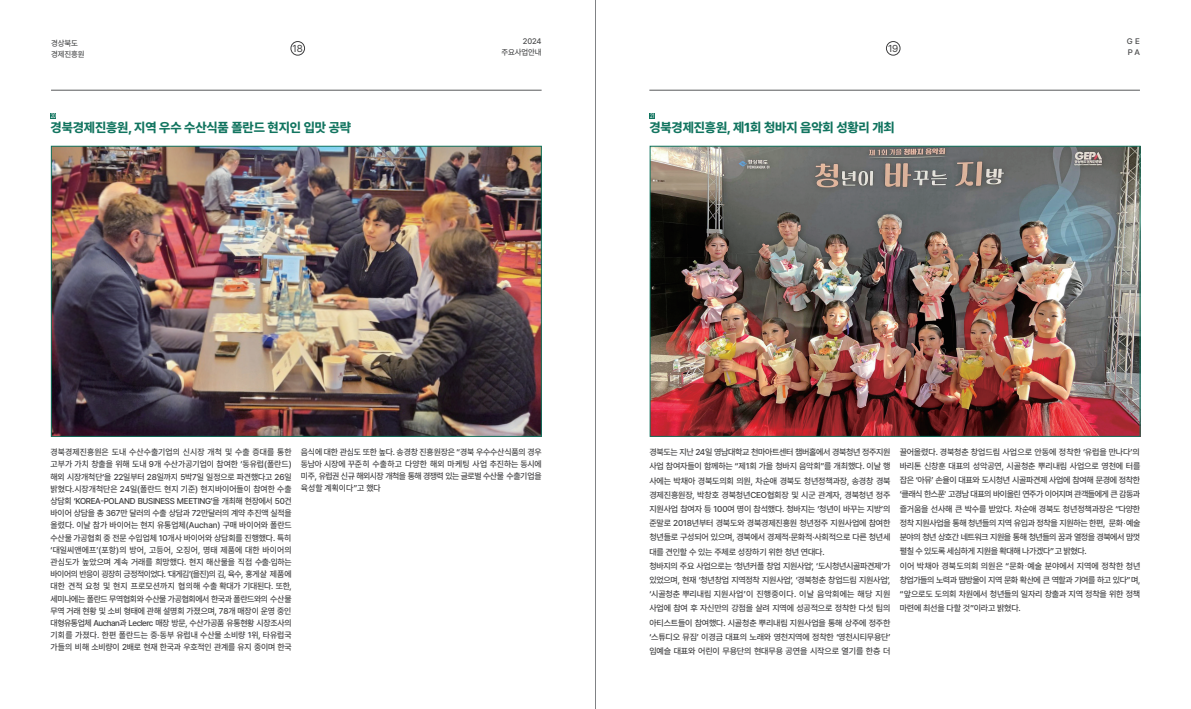
<style>
.page{position:relative;width:1191px;height:709px;background:#fff}
.page>*{position:absolute;margin:0;border:0;box-sizing:border-box;transform-origin:0 0}
.t1{font:800 13px "Pretendard";letter-spacing:-.01em;color:#11745f}
.t2{font:10px "Pretendard";color:#3e3e3f}
.t3{font:500 8.5px/12.2px "Pretendard";letter-spacing:-.02em;color:#3e3e3f;text-align:justify}
.t4{font:500 8.5px/14.2px "Pretendard";letter-spacing:-.04em;color:#3e3e3f}
.t5{font:500 8px/11px "Pretendard";letter-spacing:-.01em;color:#4b4c4d}
.t6{font:500 8px/11px "Pretendard";letter-spacing:-.01em;color:#4b4c4d;scale:1.04 1}
.t7{font:6.5px "Pretendard";color:#fff;scale:.7 1}
.s1{font-family:"Nanum Square R";font-weight:400}
</style>
<div class="page">
<hr style="left:51px;top:90px;width:490px;height:1px;background:#57585a">
<hr style="left:649px;top:90px;width:491px;height:1px;background:#57585a">
<div style="left:291px;top:41px;width:14px;height:14px;border:1px solid #3e3e3f;border-radius:50%"></div>
<div style="left:886px;top:41px;width:14px;height:14px;border:1px solid #3e3e3f;border-radius:50%"></div>
<hr style="left:595px;top:0;width:1px;height:709px;background:#808285">
<svg style="left:51px;top:113px;width:5px;height:5px"></svg>
<img style="left:53px;top:148px;width:487px;height:287px">
<div style="left:51px;top:146px;width:491px;height:291px;border:1px solid #11745f"></div>
<svg style="left:649px;top:113px;width:6px;height:5px"></svg>
<img style="left:652px;top:148px;width:486px;height:287px">
<div style="left:650px;top:146px;width:490px;height:291px;border:1px solid #11745f"></div>
<p class="t5" style="left:51px;top:37px;width:35px">경상북도 경제진흥원</p>
<p class="t5" style="left:501px;top:36px;width:42px;text-align:right">2024 주요사업안내</p>
<p class="t6" style="left:1126px;top:36px;width:14px">G E<br>P A</p>
<p class="t2" style="left:292px;top:41px;width:12px">18</p>
<p class="t2" style="left:888px;top:41px;width:12px">19</p>
<p class="t7" style="left:51px;top:111px;width:9px">20</p>
<h1 class="t1" style="left:51px;top:118px;width:302px">경북경제진흥원, 지역 우수 수산식품 폴란드 현지인 입맛 공략</h1>
<p class="t7" style="left:650px;top:111px;width:8px">21</p>
<h1 class="t1" style="left:649px;top:118px;width:247px">경북경제진흥원, 제1회 청바지 음악회 성황리 개최</h1>
<p class="t3" style="left:51px;top:446px;width:243px">경북경제진흥원은 도내 수산수출기업의 신시장 개척 및 수출 증대를 통한 고부가 가치 창출을 위해 도내 9개 수산가공기업이 참여한 ‘동유럽(폴란드) 해외 시장개척단’을 22일부터 28일까지 5박7일 일정으로 파견했다고 26일 밝혔다.시장개척단은 24일(폴란드 현지 기준) 현지바이어들이 참여한 수출 상담회 ‘KOREA-POLAND BUSINESS MEETING’을 개최해 현장에서 50건 바이어 상담을 총 367만 달러의 수출 상담과 72만달러의 계약 추진액 실적을 올렸다. 이날 참가 바이어는 현지 유통업체(Auchan) 구매 바이어와 폴란드 수산물 가공협회 중 전문 수입업체 10개사 바이어와 상담회를 진행했다. 특히 ‘대일씨앤에프’(포항)의 방어, 고등어, 오징어, 명태 제품에 대한 바이어의 관심도가 높았으며 계속 거래를 희망했다. 현지 해산물을 직접 수출·입하는 바이어의 반응이 굉장히 긍정적이었다. ‘대게김’(을진)의 김, 육수, 홍게살 제품에 대한 견적 요청 및 현지 프로모션까지 협의해 수출 확대가 기대된다. 또한, 세미나에는 폴란드 무역협회와 수산물 가공협회에서 한국과 폴란드와의 수산물 무역 거래 현황 및 소비 형태에 관해 설명회 가졌으며, 78개 매장이 운영 중인 대형유통업체 Auchan과 Leclerc 매장 방문, 수산가공품 유통현황 시장조사의 기회를 가졌다. 한편 폴란드는 중·동부 유럽내 수산물 소비량 1위, 타유럽국 가들의 비해 소비량이 2배로 현재 한국과 우호적인 관계를 유지 중이며 한국</p>
<p class="t3" style="left:301px;top:445px;width:242px">음식에 대한 관심도 또한 높다. 송경창 진흥원장은 “경북 우수수산식품의 경우 동남아 시장에 꾸준히 수출하고 다양한 해외 마케팅 사업 추진하는 동시에 미주, 유럽권 신규 해외시장 개척을 통해 경쟁력 있는 글로벌 수산물 수출기업을 육성할 계획이다”고 했다</p>
<p class="t3" style="left:649px;top:445px;width:243px;line-height:14.2px;text-align:left">경북도는 지난 24일 영남대학교 천마아트센터 챔버홀에서 경북청년 정주지원 사업 참여자들이 함께하는 “제1회 가을 청바지 음악회”를 개최했다. 이날 행 사에는 박채아 경북도의회 의원, 차순애 경북도 청년정책과장, 송경창 경북 경제진흥원장, 박창호 경북청년CEO협회장 및 시군 관계자, 경북청년 정주 지원사업 참여자 등 100여 명이 참석했다. 청바지는 ‘청년이 바꾸는 지방’의 준말로 2018년부터 경북도와 경북경제진흥원 청년정주 지원사업에 참여한 청년들로 구성되어 있으며, 경북에서 경제적·문화적·사회적으로 다른 청년세 대를 견인할 수 있는 주체로 성장하기 위한 청년 연대다.<br>청바지의 주요 사업으로는 ‘청년커플 창업 지원사업’, ‘도시청년시골파견제’가 있었으며, 현재 ‘청년창업 지역정착 지원사업’, ‘경북청춘 창업드림 지원사업’, ‘시골청춘 뿌리내림 지원사업’이 진행중이다. 이날 음악회에는 해당 지원 사업에 참여 후 자신만의 강점을 살려 지역에 성공적으로 정착한 다섯 팀의 아티스트들이 참여했다. 시골청춘 뿌리내림 지원사업을 통해 상주에 정주한 ‘스튜디오 뮤짐’ 이경금 대표의 노래와 영천지역에 정착한 ‘영천시티무용단’ 임예슬 대표와 어린이 무용단의 현대무용 공연을 시작으로 열기를 한층 더</p>
<p class="t4" style="left:899px;top:444px;width:242px">끌어올렸다. 경북청춘 창업드림 사업으로 안동에 정착한 ‘유럽을 만나다’의 바리톤 신창훈 대표의 성악공연, 시골청춘 뿌리내림 사업으로 영천에 터를 잡은 ‘아뮤’ 손율이 대표와 도시청년 시골파견제 사업에 참여해 문경에 정착한 ‘클래식 한스푼' 고경남 대표의 바이올린 연주가 이어지며 관객들에게 큰 감동과 즐거움을 선사해 큰 박수를 받았다. 차순애 경북도 청년정책과장은 “다양한 정착 지원사업을 통해 청년들의 지역 유입과 정착을 지원하는 한편, 문화<span class="s1">·</span>예술 분야의 청년 상호간 네트워크 지원을 통해 청년들의 꿈과 열정을 경북에서 맘껏 펼칠 수 있도록 세심하게 지원을 확대해 나가겠다”고 밝혔다.<br>이어 박채아 경북도의회 의원은 “문화<span class="s1">·</span>예술 분야에서 지역에 정착한 청년 창업가들의 노력과 땀방울이 지역 문화 확산에 큰 역할과 기여를 하고 있다” 며, “앞으로도 도의회 차원에서 청년들의 일자리 창출과 지역 정착을 위한 정책 마련에 최선을 다할 것”이라고 밝혔다.</p>
</div>
